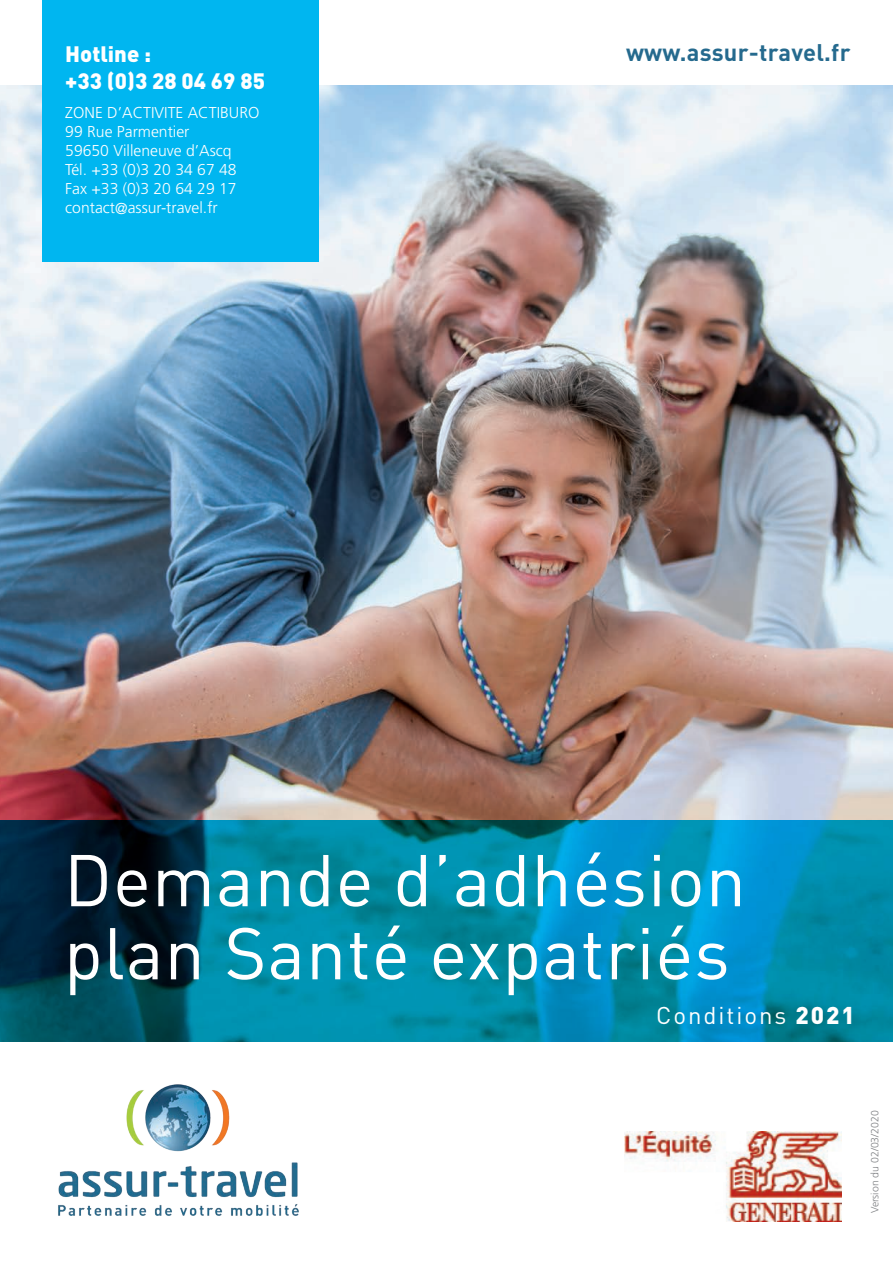
<style>
.page{position:relative;width:893px;height:1263px;background:#fff}
.page>*{position:absolute;margin:0;border:0;box-sizing:border-box;transform-origin:0 0}
.t1{font:72px/73.1px "DIN";letter-spacing:.01em;color:#fff}
.t2{font:24px "DIN";letter-spacing:.08em;color:#fff}
.t3{font:700 23.7px "DIN";letter-spacing:.01em;color:#256a8e}
.t4{font:900 22.05px "DIN";color:#fff}
.t5{font:300 15.75px/18.9px "Frutiger LT Std";color:#fff}
.t6{font:300 10.5px "Frutiger LT Std";color:#808285}
.s1{font-weight:900}
</style>
<div class="page">
<img style="left:0;top:85px;width:893px;height:736px">
<img style="left:624px;top:1131px;width:218px;height:90px">
<div style="left:43px;top:0;width:276px;height:261px;background:#00b6f0"></div>
<svg style="left:0;top:821px;width:893px;height:221px;background:#00799a"></svg>
<img style="left:0;top:965px;width:372px;height:251px">
<h3 class="t4" style="left:65px;top:40px;width:87px">Hotline :</h3>
<h3 class="t3" style="left:626px;top:37px;width:226px">www.assur-travel.fr</h3>
<h3 class="t4" style="left:65px;top:66px;width:201px">+33 (0)3 28 04 69 85</h3>
<p class="t5" style="left:65px;top:104px;width:196px">ZONE D’ACTIVITE ACTIBURO<br>99 Rue Parmentier<br>59650 Villeneuve d’Ascq<br>Tél. +33 (0)3 20 34 67 48<br>Fax +33 (0)3 20 64 29 17 contact@assur-travel.fr</p>
<h1 class="t1" style="left:64px;top:842px;width:684px">Demande d’adhésion plan Santé expatriés</h1>
<h2 class="t2" style="left:656px;top:1001px;width:200px">Conditions <span class="s1">2021</span></h2>
<p class="t6" style="left:869px;top:1213px;width:104px;rotate:-90deg">Version du 02/03/2020</p>
</div>
